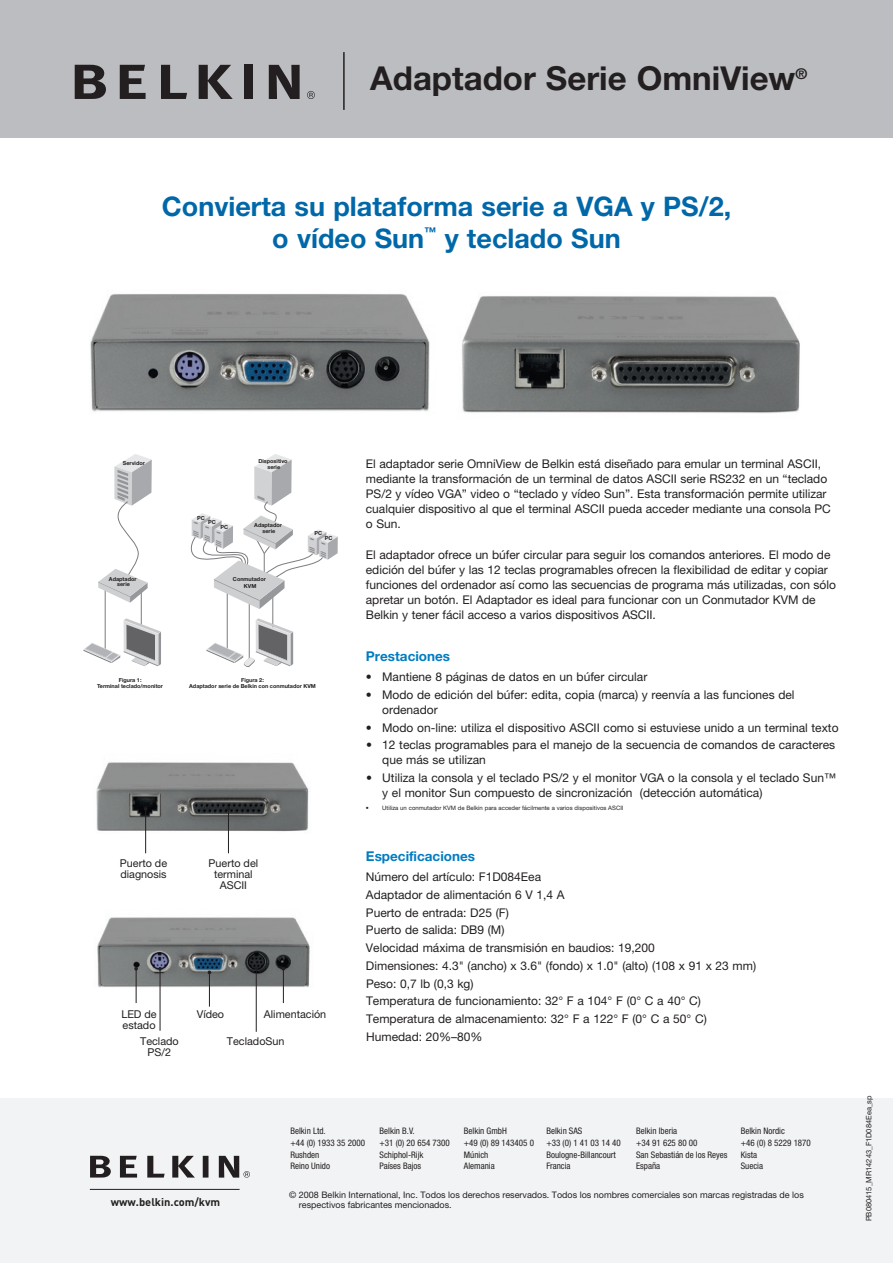
<style>
.page{position:relative;width:893px;height:1263px;background:#fff}
.page>*{position:absolute;margin:0;border:0;box-sizing:border-box;transform-origin:0 0}
.t1{font:700 33px "Helvetica Neue LT Pro";color:#231f20}
.t2{font:700 27px/32.4px "Helvetica Neue LT Pro";color:#0068a9;text-align:center}
.t3{font:700 14.85px "Helvetica Neue LT Pro";color:#231f20}
.t4{font:700 13.5px "Helvetica Neue LT Pro";color:#007cc2}
.t5{font:12px/15px "Helvetica Neue LT Pro";color:#231f20}
.t6{font:700 11.1px "DINOT";color:#231f20}
.t7{font:10.8px/10.8px "Helvetica Neue LT Pro";color:#231f20}
.t8{font:condensed 9px/11.7px "Helvetica Neue LT Pro";color:#231f20}
.t9{font:9px "Helvetica Neue LT Pro";color:#231f20}
.t10{font:7.5px "Helvetica Neue LT Pro";color:#231f20}
.t11{font:6px "Helvetica Neue LT Pro";color:#231f20}
.t12{font:700 5.55px/5.6px "Helvetica Neue";color:#231f20;text-align:center}
</style>
<div class="page">
<div style="left:0;top:1098px;width:893px;height:165px;background:#f2f3f4"></div>
<svg style="left:90px;top:1156px;width:160px;height:21px"></svg>
<hr style="left:90px;top:1189px;width:150px;height:1px;background:#231f20">
<div style="left:0;top:0;width:893px;height:137px;background:#bcbdc0"></div>
<svg style="left:161px;top:65px;width:26px;height:34px"></svg>
<svg style="left:75px;top:65px;width:31px;height:34px"></svg>
<svg style="left:120px;top:65px;width:26px;height:34px"></svg>
<svg style="left:199px;top:65px;width:34px;height:34px"></svg>
<div style="left:245px;top:65px;width:8px;height:34px;background:#231f20"></div>
<svg style="left:269px;top:65px;width:31px;height:34px"></svg>
<svg style="left:307px;top:91px;width:8px;height:8px"></svg>
<hr style="left:343px;top:52px;width:2px;height:58px;background:#231f20">
<img style="left:462px;top:296px;width:338px;height:117px">
<img style="left:90px;top:294px;width:340px;height:118px">
<hr style="left:105px;top:588px;width:1px;height:64px;background:#7a7c7f">
<hr style="left:141px;top:591px;width:1px;height:34px;background:#7a7c7f">
<hr style="left:227px;top:591px;width:1px;height:61px;background:#7a7c7f">
<hr style="left:249px;top:568px;width:1px;height:92px;background:#7a7c7f">
<hr style="left:272px;top:591px;width:1px;height:61px;background:#7a7c7f">
<svg style="left:83px;top:618px;width:78px;height:48px"></svg>
<svg style="left:206px;top:618px;width:87px;height:49px"></svg>
<svg style="left:98px;top:454px;width:54px;height:149px"></svg>
<svg style="left:190px;top:454px;width:148px;height:155px"></svg>
<img style="left:96px;top:762px;width:213px;height:92px">
<img style="left:97px;top:917px;width:213px;height:71px">
<hr style="left:136px;top:969px;width:1px;height:34px;background:#231f20">
<hr style="left:160px;top:969px;width:1px;height:62px;background:#231f20">
<hr style="left:256px;top:969px;width:1px;height:63px;background:#231f20">
<hr style="left:283px;top:969px;width:1px;height:34px;background:#231f20">
<hr style="left:209px;top:972px;width:1px;height:35px;background:#231f20">
<hr style="left:145px;top:809px;width:1px;height:44px;background:#231f20">
<hr style="left:228px;top:809px;width:1px;height:44px;background:#231f20">
<h1 class="t1" style="left:370px;top:58px;width:427px">Adaptador Serie OmniView</h1>
<p class="t3" style="left:795px;top:65px;width:13px">®</p>
<h2 class="t2" style="left:162px;top:189px;width:571px">Convierta su plataforma serie a VGA y PS/2, o vídeo Sun<sup>™</sup> y teclado Sun</h2>
<p class="t12" style="left:123px;top:461px;width:24px">Servidor</p>
<p class="t12" style="left:258px;top:458px;width:31px">Dispositivo serie</p>
<p class="t12" style="left:109px;top:576px;width:29px">Adaptador serie</p>
<p class="t12" style="left:197px;top:515px;width:9px">PC</p>
<p class="t12" style="left:208px;top:519px;width:9px">PC</p>
<p class="t12" style="left:220px;top:524px;width:9px">PC</p>
<p class="t12" style="left:254px;top:522px;width:29px">Adaptador serie</p>
<p class="t12" style="left:233px;top:576px;width:34px;line-height:6.6px">Conmutador<br>KVM</p>
<p class="t12" style="left:314px;top:530px;width:9px">PC</p>
<p class="t12" style="left:325px;top:535px;width:9px">PC</p>
<p class="t12" style="left:97px;top:676px;width:67px;line-height:6.6px">Figura 1:<br>Terminal teclado/monitor</p>
<p class="t12" style="left:189px;top:676px;width:128px;line-height:6.6px">Figura 2:<br>Adaptador serie de Belkin con conmutador KVM</p>
<p class="t7" style="left:120px;top:858px;width:49px">Puerto de diagnosis</p>
<p class="t7" style="left:209px;top:858px;width:51px;text-align:center">Puerto del terminal<br>ASCII</p>
<p class="t7" style="left:121px;top:1008px;width:37px">LED de</p>
<p class="t7" style="left:197px;top:1008px;width:29px">Vídeo</p>
<p class="t7" style="left:264px;top:1008px;width:64px">Alimentación</p>
<p class="t7" style="left:140px;top:1016px;width:40px;line-height:16.5px;text-indent:-18px">estado<br>Teclado</p>
<p class="t7" style="left:148px;top:1046px;width:25px">PS/2</p>
<p class="t7" style="left:227px;top:1036px;width:59px">TecladoSun</p>
<p class="t5" style="left:366px;top:456px;width:466px">El adaptador serie OmniView de Belkin está diseñado para emular un terminal ASCII, mediante la transformación de un terminal de datos ASCII serie RS232 en un “teclado PS/2 y vídeo VGA” video o “teclado y vídeo Sun”. Esta transformación permite utilizar cualquier dispositivo al que el terminal ASCII pueda acceder mediante una consola PC o Sun.</p>
<p class="t5" style="left:366px;top:547px;width:472px">El adaptador ofrece un búfer circular para seguir los comandos anteriores. El modo de edición del búfer y las 12 teclas programables ofrecen la flexibilidad de editar y copiar funciones del ordenador así como las secuencias de programa más utilizadas, con sólo apretar un botón. El Adaptador es ideal para funcionar con un Conmutador KVM de Belkin y tener fácil acceso a varios dispositivos ASCII.</p>
<p class="t4" style="left:366px;top:648px;width:86px">Prestaciones</p>
<p class="t5" style="left:366px;top:669px;width:283px">• Mantiene 8 páginas de datos en un búfer circular</p>
<p class="t5" style="left:382px;top:687px;width:414px;text-indent:-16px">• Modo de edición del búfer: edita, copia (marca) y reenvía a las funciones del ordenador</p>
<p class="t5" style="left:366px;top:720px;width:474px">• Modo on-line: utiliza el dispositivo ASCII como si estuviese unido a un terminal texto</p>
<p class="t5" style="left:382px;top:737px;width:454px;text-indent:-16px">• 12 teclas programables para el manejo de la secuencia de comandos de caracteres que más se utilizan</p>
<p class="t5" style="left:382px;top:770px;width:455px;text-indent:-16px">• Utiliza la consola y el teclado PS/2 y el monitor VGA o la consola y el teclado Sun™ y el monitor Sun compuesto de sincronización (detección automática)</p>
<p class="t11" style="left:366px;top:804px;width:259px">• Utiliza un conmutador KVM de Belkin para acceder fácilmente a varios dispositivos ASCII</p>
<p class="t4" style="left:366px;top:848px;width:111px">Especificaciones</p>
<p class="t5" style="left:366px;top:868px;width:392px;line-height:17.7px">Número del artículo: F1D084Eea<br>Adaptador de alimentación 6 V 1,4 A<br>Puerto de entrada: D25 (F)<br>Puerto de salida: DB9 (M)<br>Velocidad máxima de transmisión en baudios: 19,200<br>Dimensiones: 4.3" (ancho) x 3.6" (fondo) x 1.0" (alto) (108 x 91 x 23 mm)<br>Peso: 0,7 lb (0,3 kg)<br>Temperatura de funcionamiento: 32° F a 104° F (0° C a 40° C)<br>Temperatura de almacenamiento: 32° F a 122° F (0° C a 50° C)<br>Humedad: 20%–80%</p>
<p class="t8" style="left:290px;top:1125px;width:76px">Belkin Ltd.<br>+44 (0) 1933 35 2000<br>Rushden<br>Reino Unido</p>
<p class="t8" style="left:380px;top:1125px;width:72px">Belkin B.V.<br>+31 (0) 20 654 7300<br>Schiphol-Rijk<br>Países Bajos</p>
<p class="t8" style="left:464px;top:1125px;width:72px">Belkin GmbH<br>+49 (0) 89 143405 0<br>Múnich<br>Alemania</p>
<p class="t8" style="left:546px;top:1125px;width:76px">Belkin SAS<br>+33 (0) 1 41 03 14 40<br>Boulogne-Billancourt<br>Francia</p>
<p class="t8" style="left:636px;top:1125px;width:93px">Belkin Iberia<br>+34 91 625 80 00<br>San Sebastián de los Reyes<br>España</p>
<p class="t8" style="left:741px;top:1125px;width:72px">Belkin Nordic<br>+46 (0) 8 5229 1870<br>Kista<br>Suecia</p>
<p class="t9" style="left:289px;top:1189px;width:516px">© 2008 Belkin International, Inc. Todos los derechos reservados. Todos los nombres comerciales son marcas registradas de los</p>
<p class="t6" style="left:111px;top:1194px;width:111px">www.belkin.com/kvm</p>
<p class="t9" style="left:299px;top:1199px;width:154px">respectivos fabricantes mencionados.</p>
<p class="t10" style="left:864px;top:1221px;width:127px;rotate:-90deg">PB080415_MR14243_F1D084Eea_sp</p>
</div>
